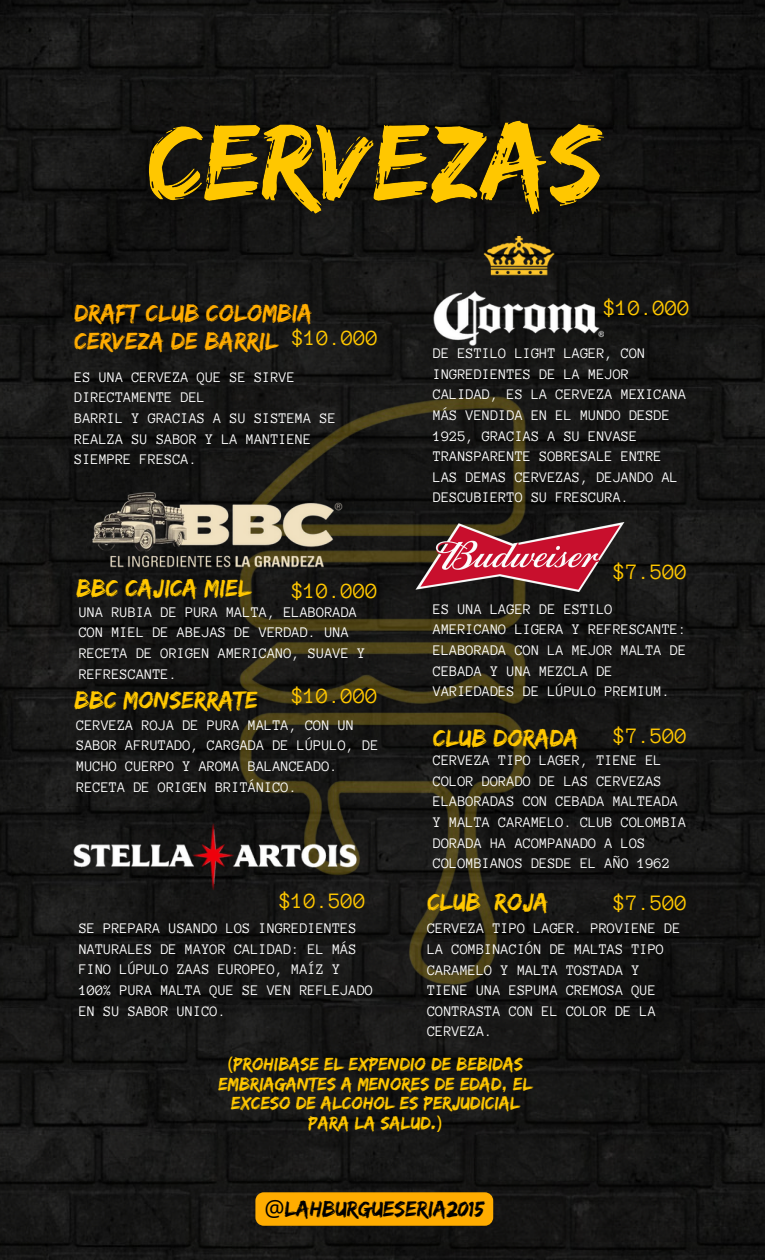
<style>
.page{position:relative;width:765px;height:1260px;background:#fff}
.page>*{position:absolute;margin:0;border:0;box-sizing:border-box;transform-origin:0 0}
.t1{font:25px "Edo";letter-spacing:.005em;color:#ffc700}
.t2{font:25px/27.2px "Edo";letter-spacing:.005em;color:#ffac00}
.t3{font:22.5px "Anonymous Pro";letter-spacing:.005em;color:#ffc700}
.t4{font:22.5px "Edo";letter-spacing:.005em;color:#000}
.t5{font:18.75px/19.8px "Edo";letter-spacing:.005em;color:#ffc700;text-align:center}
.t6{font:15px/20.6px "Anonymous Pro";color:#fff}
.s1{font-family:"Noto Sans"}
</style>
<div class="page">
<img style="left:0;top:0;width:765px;height:1260px">
<img style="left:67px;top:375px;width:631px;height:632px">
<img style="left:122px;top:97px;width:510px;height:149px">
<img style="left:75px;top:492px;width:283px;height:82px">
<img style="left:433px;top:236px;width:171px;height:110px">
<img style="left:393px;top:505px;width:255px;height:105px">
<img style="left:49px;top:824px;width:329px;height:66px">
<img style="left:190px;top:817px;width:46px;height:80px">
<svg style="left:255px;top:1192px;width:238px;height:34px;background:#f8a800"></svg>
<h3 class="t2" style="left:75px;top:299px;width:239px">DRAFT CLUB COLOMBIA<br>CERVEZA DE BARRIL</h3>
<h5 class="t3" style="left:292px;top:327px;width:88px">$10.000</h5>
<p class="t6" style="left:75px;top:367px;width:222px">ES UNA CERVEZA QUE SE SIRVE<br>DIRECTAMENTE DEL</p>
<h5 class="t6" style="left:75px;top:408px;width:263px">BARRIL Y GRACIAS A SU SISTEMA SE<br>REALZA SU SABOR Y LA MANTIENE<br>SIEMPRE FRESCA.</h5>
<p class="t1" style="left:76px;top:573px;width:176px">BBC CAJICA MIEL</p>
<p class="t3" style="left:292px;top:580px;width:88px">$10.000</p>
<h5 class="t6" style="left:79px;top:602px;width:288px">UNA RUBIA DE PURA MALTA, ELABORADA<br>CON MIEL DE ABEJAS DE VERDAD. UNA<br>RECETA DE ORIGEN AMERICANO, SUAVE Y<br>REFRESCANTE.</h5>
<p class="t1" style="left:75px;top:685px;width:185px">BBC MONSERRATE</p>
<h6 class="t3" style="left:292px;top:685px;width:88px">$10.000</h6>
<p class="t6" style="left:76px;top:715px;width:304px">CERVEZA ROJA DE PURA MALTA, CON UN SABOR AFRUTADO, CARGADA DE LÚPULO, DE MUCHO CUERPO Y AROMA BALANCEADO.<br>RECETA DE ORIGEN BRITÁNICO.</p>
<h5 class="t3" style="left:280px;top:889px;width:88px">$10.500</h5>
<p class="t6" style="left:79px;top:918px;width:279px">SE PREPARA USANDO LOS INGREDIENTES</p>
<p class="t6" style="left:79px;top:939px;width:296px">NATURALES DE MAYOR CALIDAD: EL MÁS<br>FINO LÚPULO ZAAS EUROPEO, MAÍZ Y<br>100% PURA MALTA QUE SE VEN REFLEJADO<br>EN SU SABOR UNICO.</p>
<h5 class="t3" style="left:604px;top:297px;width:88px">$10.000</h5>
<h2 class="t6" style="left:433px;top:343px;width:255px">DE ESTILO LIGHT LAGER, CON<br>INGREDIENTES DE LA MEJOR<br>CALIDAD, ES LA CERVEZA MEXICANA<br>MÁS VENDIDA EN EL MUNDO DESDE<br>1925, GRACIAS A SU ENVASE<br>TRANSPARENTE SOBRESALE ENTRE<br>LAS DEMAS CERVEZAS, DEJANDO AL<br>DESCUBIERTO SU FRESCURA.</h2>
<h5 class="t3" style="left:613px;top:561px;width:76px">$7.500</h5>
<p class="t6" style="left:433px;top:599px;width:255px">ES UNA LAGER DE ESTILO<br>AMERICANO LIGERA Y REFRESCANTE:<br>ELABORADA CON LA MEJOR MALTA DE<br>CEBADA Y UNA MEZCLA DE<br>VARIEDADES DE LÚPULO PREMIUM.</p>
<h2 class="t1" style="left:433px;top:723px;width:147px">CLUB DORADA</h2>
<p class="t6" style="left:433px;top:750px;width:255px">CERVEZA TIPO LAGER, TIENE EL<br>COLOR DORADO DE LAS CERVEZAS<br>ELABORADAS CON CEBADA MALTEADA<br>Y MALTA CARAMELO. CLUB COLOMBIA<br>DORADA HA ACOMPANADO A LOS<br>COLOMBIANOS DESDE EL AÑO 1962</p>
<p class="t1" style="left:427px;top:887px;width:123px">CLUB ROJA</p>
<h3 class="t6" style="left:427px;top:918px;width:255px">CERVEZA TIPO LAGER. PROVIENE DE<br>LA COMBINACIÓN DE MALTAS TIPO<br>CARAMELO Y MALTA TOSTADA Y<br>TIENE UNA ESPUMA CREMOSA QUE<br>CONTRASTA CON EL COLOR DE LA<br>CERVEZA.</h3>
<p class="t3" style="left:613px;top:725px;width:76px">$7.500</p>
<p class="t3" style="left:613px;top:891px;width:76px">$7.500</p>
<p class="t5" style="left:218px;top:1053px;width:316px"><span class="s1">(</span>PROHIBASE EL EXPENDIO DE BEBIDAS<br>EMBRIAGANTES A MENORES DE EDAD, EL<br>EXCESO DE ALCOHOL ES PERJUDICIAL<br>PARA LA SALUD.<span class="s1">)</span></p>
<p class="t4" style="left:264px;top:1196px;width:221px"><span class="s1">@</span>LAHBURGUESERIA2015</p>
</div>
